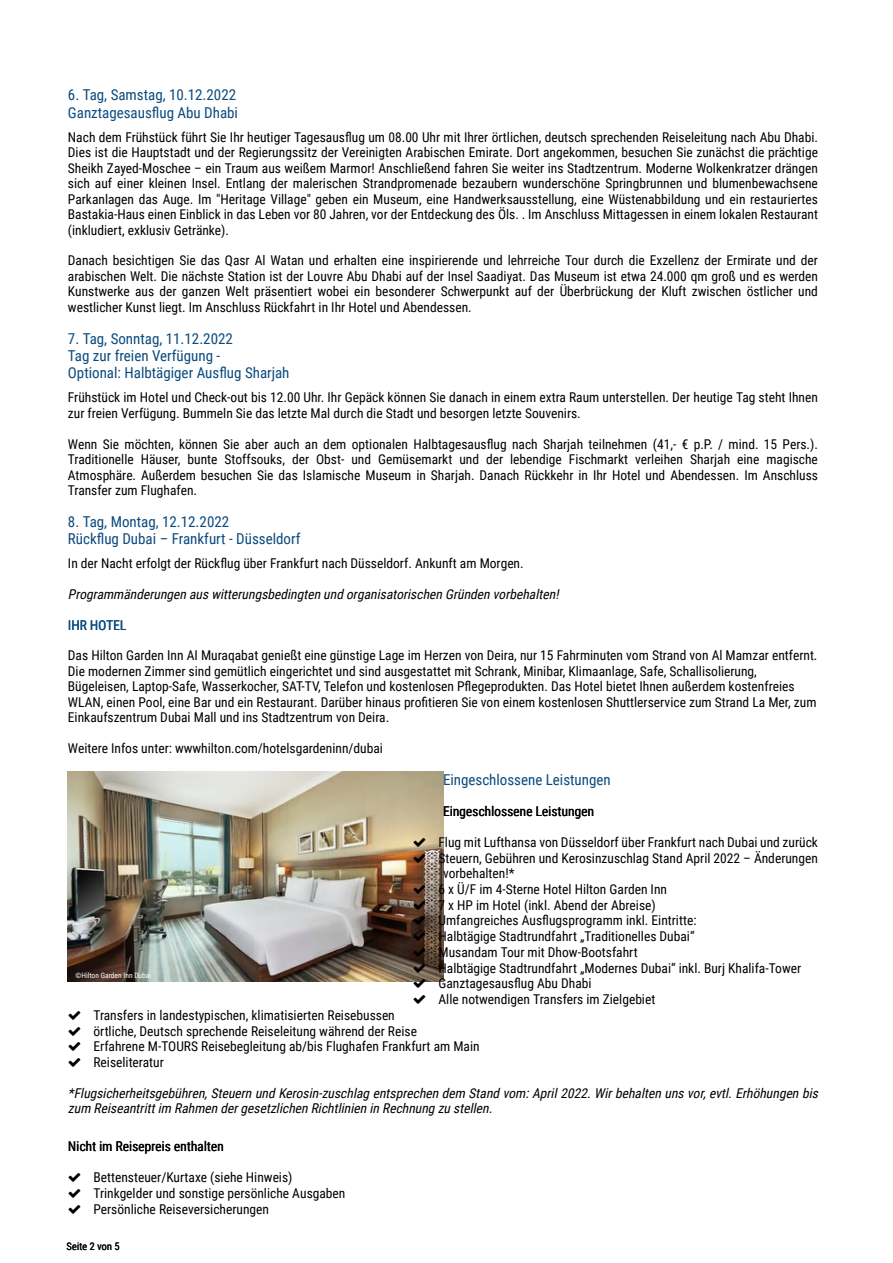
<style>
.page{position:relative;width:893px;height:1263px;background:#fff}
.page>*{position:absolute;margin:0;border:0;box-sizing:border-box;transform-origin:0 0}
.t1{font:15px/17.2px "Roboto Condensed";color:#0a4a7e}
.t2{font:13.5px/15.5px "Roboto Condensed";color:#000}
.t3{font:italic 13.5px/15.6px "Roboto Condensed";color:#000}
.t4{font:13.5px "Roboto Condensed";color:#0a4a7e}
.t5{font:10.5px "Roboto Condensed";color:#000}
.t6{font:7.5px "Roboto Condensed";color:#fff}
</style>
<div class="page">
<img style="left:68px;top:771px;width:375px;height:210px">
<svg style="left:414px;top:838px;width:12px;height:9px"></svg>
<svg style="left:414px;top:853px;width:12px;height:9px"></svg>
<svg style="left:414px;top:885px;width:12px;height:9px"></svg>
<svg style="left:414px;top:900px;width:12px;height:9px"></svg>
<svg style="left:414px;top:916px;width:12px;height:9px"></svg>
<svg style="left:414px;top:932px;width:12px;height:9px"></svg>
<svg style="left:414px;top:948px;width:12px;height:9px"></svg>
<svg style="left:414px;top:963px;width:12px;height:9px"></svg>
<svg style="left:414px;top:979px;width:12px;height:3px"></svg>
<p class="t1" style="left:68px;top:87px;width:172px">6. Tag, Samstag, 10.12.2022<br>Ganztagesausflug Abu Dhabi</p>
<p class="t2" style="left:68px;top:130px;width:751px;text-align:justify">Nach dem Frühstück führt Sie Ihr heutiger Tagesausflug um 08.00 Uhr mit Ihrer örtlichen, deutsch sprechenden Reiseleitung nach Abu Dhabi.<br>Dies ist die Hauptstadt und der Regierungssitz der Vereinigten Arabischen Emirate. Dort angekommen, besuchen Sie zunächst die prächtige Sheikh Zayed-Moschee – ein Traum aus weißem Marmor! Anschließend fahren Sie weiter ins Stadtzentrum. Moderne Wolkenkratzer drängen sich auf einer kleinen Insel. Entlang der malerischen Strandpromenade bezaubern wunderschöne Springbrunnen und blumenbewachsene Parkanlagen das Auge. Im "Heritage Village" geben ein Museum, eine Handwerksausstellung, eine Wüstenabbildung und ein restauriertes Bastakia-Haus einen Einblick in das Leben vor 80 Jahren, vor der Entdeckung des Öls. . Im Anschluss Mittagessen in einem lokalen Restaurant (inkludiert, exklusiv Getränke).</p>
<p class="t2" style="left:68px;top:254px;width:751px;text-align:justify">Danach besichtigen Sie das Qasr Al Watan und erhalten eine inspirierende und lehrreiche Tour durch die Exzellenz der Ermirate und der arabischen Welt. Die nächste Station ist der Louvre Abu Dhabi auf der Insel Saadiyat. Das Museum ist etwa 24.000 qm groß und es werden Kunstwerke aus der ganzen Welt präsentiert wobei ein besonderer Schwerpunkt auf der Überbrückung der Kluft zwischen östlicher und westlicher Kunst liegt. Im Anschluss Rückfahrt in Ihr Hotel und Abendessen.</p>
<p class="t1" style="left:68px;top:331px;width:223px">7. Tag, Sonntag, 11.12.2022<br>Tag zur freien Verfügung -<br>Optional: Halbtägiger Ausflug Sharjah</p>
<p class="t2" style="left:68px;top:391px;width:751px">Frühstück im Hotel und Check-out bis 12.00 Uhr. Ihr Gepäck können Sie danach in einem extra Raum unterstellen. Der heutige Tag steht Ihnen zur freien Verfügung. Bummeln Sie das letzte Mal durch die Stadt und besorgen letzte Souvenirs.</p>
<p class="t2" style="left:68px;top:437px;width:751px;text-align:justify">Wenn Sie möchten, können Sie aber auch an dem optionalen Halbtagesausflug nach Sharjah teilnehmen (41,- € p.P. / mind. 15 Pers.).<br>Traditionelle Häuser, bunte Stoffsouks, der Obst- und Gemüsemarkt und der lebendige Fischmarkt verleihen Sharjah eine magische Atmosphäre. Außerdem besuchen Sie das Islamische Museum in Sharjah. Danach Rückkehr in Ihr Hotel und Abendessen. Im Anschluss Transfer zum Flughafen.</p>
<p class="t1" style="left:68px;top:514px;width:234px">8. Tag, Montag, 12.12.2022<br>Rückflug Dubai – Frankfurt - Düsseldorf</p>
<p class="t2" style="left:68px;top:557px;width:457px">In der Nacht erfolgt der Rückflug über Frankfurt nach Düsseldorf. Ankunft am Morgen.</p>
<p class="t3" style="left:68px;top:587px;width:495px">Programmänderungen aus witterungsbedingten und organisatorischen Gründen vorbehalten!</p>
<p class="t4" style="left:68px;top:619px;width:60px">IHR HOTEL</p>
<p class="t2" style="left:68px;top:649px;width:751px">Das Hilton Garden Inn AI Muraqabat genießt eine günstige Lage im Herzen von Deira, nur 15 Fahrminuten vom Strand von Al Mamzar entfernt.<br>Die modernen Zimmer sind gemütlich eingerichtet und sind ausgestattet mit Schrank, Minibar, Klimaanlage, Safe, Schallisolierung, Bügeleisen, Laptop-Safe, Wasserkocher, SAT-TV, Telefon und kostenlosen Pflegeprodukten. Das Hotel bietet Ihnen außerdem kostenfreies WLAN, einen Pool, eine Bar und ein Restaurant. Darüber hinaus profitieren Sie von einem kostenlosen Shuttlerservice zum Strand La Mer, zum Einkaufszentrum Dubai Mall und ins Stadtzentrum von Deira.</p>
<p class="t2" style="left:68px;top:741px;width:317px">Weitere Infos unter: wwwhilton.com/hotelsgardeninn/dubai</p>
<p class="t1" style="left:443px;top:772px;width:169px">Eingeschlossene Leistungen</p>
<p class="t2" style="left:443px;top:804px;width:153px">Eingeschlossene Leistungen</p>
<p class="t2" style="left:438px;top:835px;width:381px">Flug mit Lufthansa von Düsseldorf über Frankfurt nach Dubai und zurück</p>
<p class="t2" style="left:438px;top:851px;width:381px">Steuern, Gebühren und Kerosinzuschlag Stand April 2022 – Änderungen</p>
<p class="t2" style="left:443px;top:866px;width:73px">vorbehalten!*</p>
<p class="t2" style="left:438px;top:882px;width:230px">6 x Ü/F im 4-Sterne Hotel Hilton Garden Inn</p>
<p class="t2" style="left:438px;top:898px;width:219px">7 x HP im Hotel (inkl. Abend der Abreise)</p>
<p class="t2" style="left:438px;top:914px;width:259px">Umfangreiches Ausflugsprogramm inkl. Eintritte:</p>
<p class="t2" style="left:438px;top:929px;width:257px">Halbtägige Stadtrundfahrt „Traditionelles Dubai“</p>
<p class="t2" style="left:438px;top:945px;width:201px">Musandam Tour mit Dhow-Bootsfahrt</p>
<p class="t2" style="left:438px;top:961px;width:364px">Halbtägige Stadtrundfahrt „Modernes Dubai“ inkl. Burj Khalifa-Tower</p>
<p class="t2" style="left:438px;top:977px;width:155px">Ganztagesausflug Abu Dhabi</p>
<p class="t2" style="left:438px;top:992px;width:218px">Alle notwendigen Transfers im Zielgebiet</p>
<p class="t2" style="left:93px;top:1008px;width:388px">Transfers in landestypischen, klimatisierten Reisebussen<br>örtliche, Deutsch sprechende Reiseleitung während der Reise<br>Erfahrene M-TOURS Reisebegleitung ab/bis Flughafen Frankfurt am Main Reiseliteratur</p>
<p class="t3" style="left:68px;top:1086px;width:754px">*Flugsicherheitsgebühren, Steuern und Kerosin-zuschlag entsprechen dem Stand vom: April 2022. Wir behalten uns vor, evtl. Erhöhungen bis zum Reiseantrittim Rahmen dergesetzlichen Richtlinien in Rechnung zu stellen.</p>
<p class="t2" style="left:68px;top:1140px;width:157px">Nicht im Reisepreis enthalten</p>
<p class="t2" style="left:93px;top:1170px;width:253px">Bettensteuer/Kurtaxe (siehe Hinweis)<br>Trinkgelder und sonstige persönliche Ausgaben<br>Persönliche Reiseversicherungen</p>
<p class="t5" style="left:66px;top:1242px;width:55px">Seite 2 von 5</p>
<p class="t6" style="left:75px;top:971px;width:77px">©Hilton Garden Inn Dubai</p>
</div>
